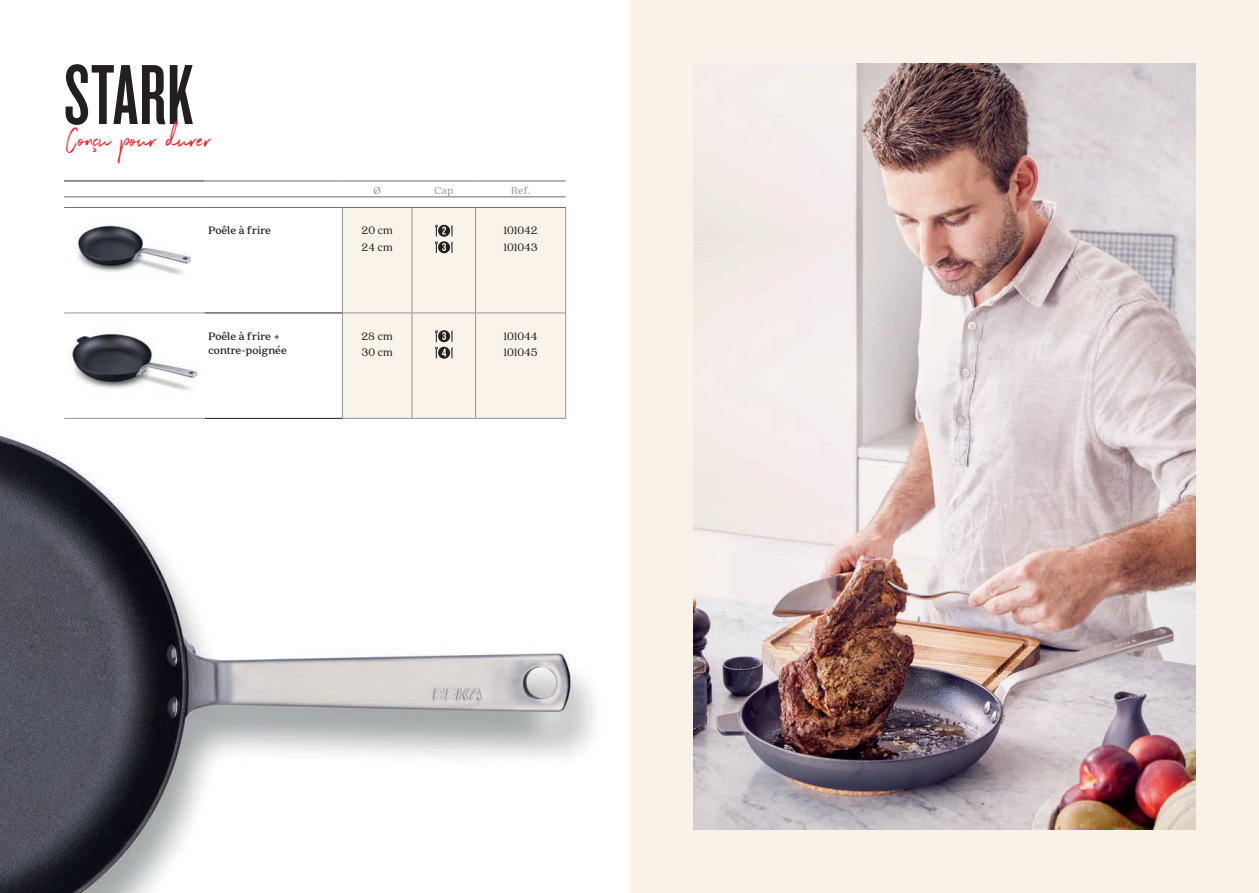
<style>
.page{position:relative;width:1259px;height:893px;background:#fff}
.page>*{position:absolute;margin:0;border:0;box-sizing:border-box;transform-origin:0 0}
.t1{font:88.5px "Knockout HTF47 Bantamweight";letter-spacing:.01em;color:#231f20}
.t2{font:30.9px "Northwell";color:#ee1d23}
.t3{font:12px/16.5px "Quincy CF";color:#231f20}
.t4{font:700 12px/14.4px "Quincy CF";color:#231f20}
.t5{font:11.25px "Quincy CF";letter-spacing:.025em;color:#939598}
</style>
<div class="page">
<img style="left:0;top:384px;width:595px;height:509px">
<div style="left:629px;top:0;width:630px;height:893px;background:#faf2e8"></div>
<img style="left:693px;top:64px;width:502px;height:765px">
<img style="left:64px;top:333px;width:141px;height:75px">
<img style="left:75px;top:225px;width:116px;height:50px">
<svg style="left:342px;top:196px;width:224px;height:1px"></svg>
<div style="left:343px;top:208px;width:222px;height:210px;background:#f9f3e9"></div>
<hr style="left:64px;top:181px;width:141px;height:1px;background:#231f20">
<hr style="left:205px;top:181px;width:137px;height:1px;background:#6c6d70">
<hr style="left:342px;top:181px;width:70px;height:1px;background:#6c6d70">
<hr style="left:412px;top:181px;width:63px;height:1px;background:#6c6d70">
<hr style="left:412px;top:208px;width:1px;height:105px;background:#939598">
<hr style="left:475px;top:208px;width:1px;height:105px;background:#939598">
<hr style="left:565px;top:208px;width:1px;height:105px;background:#939598">
<hr style="left:475px;top:181px;width:91px;height:1px;background:#6c6d70">
<hr style="left:342px;top:313px;width:70px;height:1px;background:#939598">
<hr style="left:412px;top:313px;width:63px;height:1px;background:#939598">
<hr style="left:412px;top:313px;width:1px;height:105px;background:#939598">
<hr style="left:475px;top:313px;width:91px;height:1px;background:#939598">
<hr style="left:475px;top:313px;width:1px;height:105px;background:#939598">
<hr style="left:565px;top:313px;width:1px;height:105px;background:#939598">
<hr style="left:64px;top:197px;width:141px;height:1px;background:#6c6d70">
<hr style="left:342px;top:418px;width:70px;height:1px;background:#939598">
<hr style="left:412px;top:418px;width:63px;height:1px;background:#939598">
<hr style="left:64px;top:207px;width:141px;height:1px;background:#6c6d70">
<hr style="left:475px;top:418px;width:91px;height:1px;background:#939598">
<hr style="left:205px;top:197px;width:137px;height:1px;background:#6c6d70">
<hr style="left:205px;top:207px;width:137px;height:1px;background:#6c6d70">
<hr style="left:342px;top:197px;width:70px;height:1px;background:#6c6d70">
<hr style="left:412px;top:197px;width:63px;height:1px;background:#6c6d70">
<hr style="left:342px;top:207px;width:70px;height:1px;background:#6c6d70">
<hr style="left:412px;top:207px;width:63px;height:1px;background:#6c6d70">
<hr style="left:475px;top:197px;width:91px;height:1px;background:#6c6d70">
<hr style="left:475px;top:207px;width:91px;height:1px;background:#6c6d70">
<hr style="left:64px;top:313px;width:141px;height:1px;background:#939598">
<hr style="left:64px;top:418px;width:141px;height:1px;background:#939598">
<hr style="left:342px;top:208px;width:1px;height:105px;background:#939598">
<hr style="left:342px;top:313px;width:1px;height:105px;background:#939598">
<hr style="left:205px;top:313px;width:137px;height:1px;background:#231f20">
<hr style="left:205px;top:418px;width:137px;height:1px;background:#231f20">
<svg style="left:435px;top:224px;width:17px;height:29px"></svg>
<svg style="left:435px;top:330px;width:17px;height:28px"></svg>
<h1 class="t1" style="left:64px;top:51px;width:131px">STARK</h1>
<h2 class="t2" style="left:66px;top:117px;width:147px">Conçu pour durer</h2>
<p class="t5" style="left:373px;top:184px;width:9px">Ø</p>
<p class="t5" style="left:434px;top:184px;width:20px">Cap</p>
<p class="t5" style="left:511px;top:184px;width:21px">Ref.</p>
<p class="t4" style="left:208px;top:223px;width:64px">Poêle à frire</p>
<p class="t3" style="left:361px;top:222px;width:33px">20 cm<br>24 cm</p>
<p class="t3" style="left:503px;top:222px;width:36px">101042<br>101043</p>
<p class="t4" style="left:208px;top:329px;width:80px">Poêle à frire + contre-poignée</p>
<p class="t3" style="left:361px;top:328px;width:33px">28 cm<br>30 cm</p>
<p class="t3" style="left:503px;top:328px;width:36px">101044<br>101045</p>
</div>
